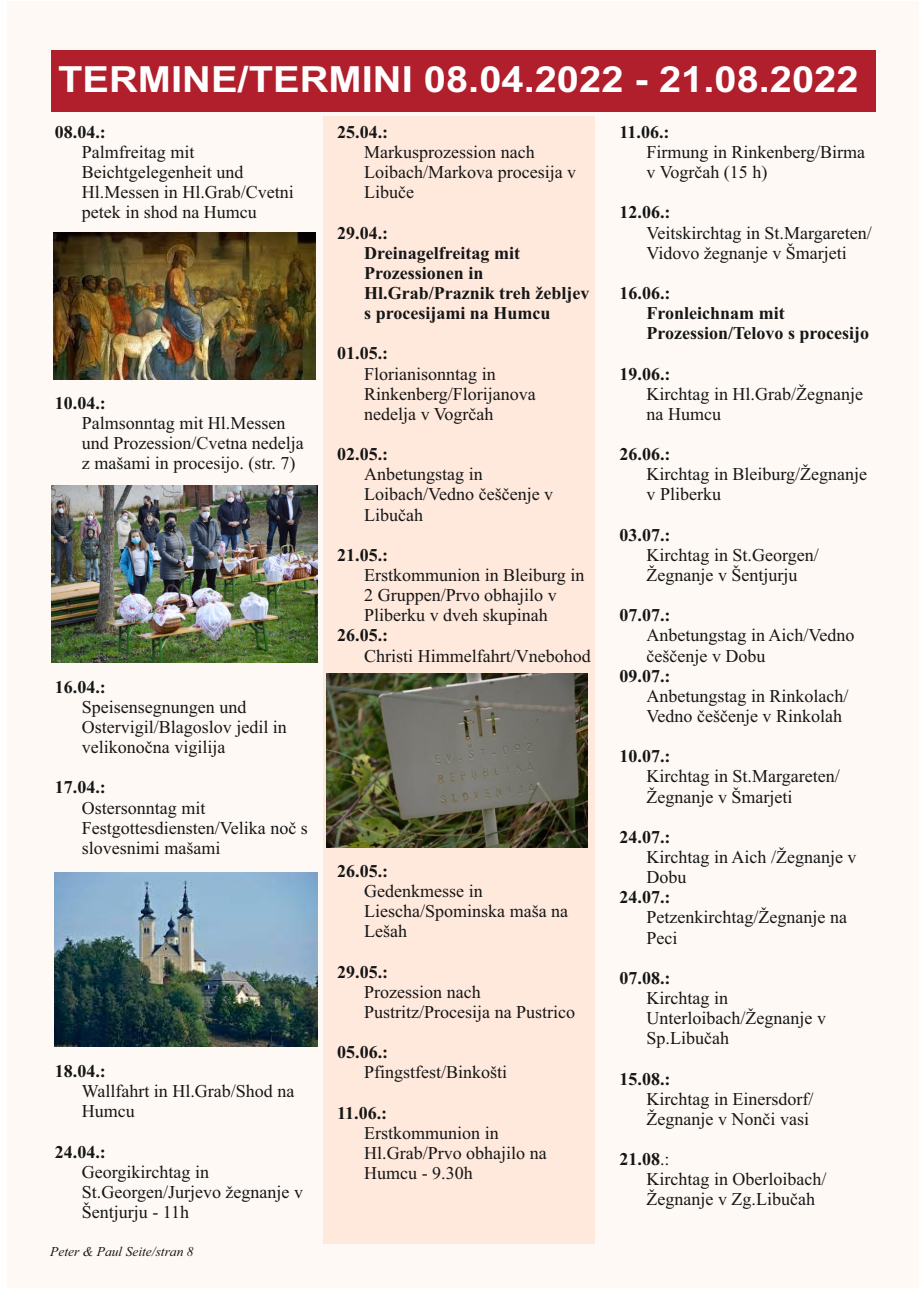
<style>
.page{position:relative;width:920px;height:1290px;background:#fff}
.page>*{position:absolute;margin:0;border:0;box-sizing:border-box;transform-origin:0 0}
.t1{font:700 36px "Arial";color:#fff;scale:1.11 1}
.t2{font:18px/20.1px "Times New Roman";color:#151616}
.t3{font:700 18px/20.1px "Times New Roman";color:#151616}
.t4{font:italic 13.5px "Times New Roman";color:#151616}
.s1{font-weight:700}
</style>
<div class="page">
<div style="left:8px;top:1px;width:911px;height:1286px;background:#fff9f5"></div>
<div style="left:324px;top:116px;width:271px;height:1128px;background:#ffe8dc"></div>
<div style="left:52px;top:50px;width:824px;height:61px;background:#b11f2c"></div>
<img style="left:53px;top:232px;width:263px;height:147px">
<img style="left:51px;top:486px;width:266px;height:177px">
<img style="left:55px;top:873px;width:262px;height:174px">
<img style="left:326px;top:673px;width:261px;height:174px">
<h1 class="t1" style="left:58px;top:66px;width:723px">TERMINE/TERMINI 08.04.2022 - 21.08.2022</h1>
<p class="t3" style="left:55px;top:124px;width:52px">08.04.:</p>
<p class="t2" style="left:82px;top:144px;width:213px">Palmfreitag mit<br>Beichtgelegenheit und<br>Hl.Messen in Hl.Grab/Cvetni petek in shod na Humcu</p>
<p class="t3" style="left:619px;top:124px;width:52px">11.06.:</p>
<p class="t2" style="left:646px;top:144px;width:220px">Firmung in Rinkenberg/Birma v Vogrčah (15 h)</p>
<p class="t3" style="left:619px;top:204px;width:52px">12.06.:</p>
<p class="t2" style="left:646px;top:224px;width:227px">Veitskirchtag in St.Margareten/<br>Vidovo žegnanje v Šmarjeti</p>
<p class="t3" style="left:646px;top:285px;width:224px;text-indent:-27px">16.06.:<br>Fronleichnam mit<br>Prozession/Telovo s procesijo</p>
<p class="t3" style="left:619px;top:365px;width:52px">19.06.:</p>
<p class="t2" style="left:646px;top:385px;width:218px">Kirchtag in Hl.Grab/Žegnanje na Humcu</p>
<p class="t3" style="left:619px;top:446px;width:52px">26.06.:</p>
<p class="t2" style="left:646px;top:466px;width:222px">Kirchtag in Bleiburg/Žegnanje v Pliberku</p>
<p class="t3" style="left:619px;top:527px;width:52px">03.07.:</p>
<p class="t2" style="left:646px;top:547px;width:174px">Kirchtag in St.Georgen/<br>Žegnanje v Šentjurju</p>
<p class="t3" style="left:619px;top:607px;width:52px">07.07.:</p>
<p class="t2" style="left:646px;top:627px;width:209px">Anbetungstag in Aich/Vedno češčenje v Dobu</p>
<p class="t3" style="left:620px;top:667px;width:52px">09.07.:</p>
<p class="t2" style="left:647px;top:687px;width:203px">Anbetungstag in Rinkolach/<br>Vedno češčenje v Rinkolah</p>
<p class="t3" style="left:620px;top:748px;width:52px">10.07.:</p>
<p class="t2" style="left:647px;top:768px;width:195px">Kirchtag in St.Margareten/<br>Žegnanje v Šmarjeti</p>
<p class="t3" style="left:620px;top:829px;width:52px">24.07.:</p>
<p class="t2" style="left:647px;top:849px;width:211px">Kirchtag in Aich /Žegnanje v<br>Dobu</p>
<p class="t3" style="left:620px;top:889px;width:52px">24.07.:</p>
<p class="t2" style="left:647px;top:909px;width:202px">Petzenkirchtag/Žegnanje na<br>Peci</p>
<p class="t3" style="left:620px;top:970px;width:52px">07.08.:</p>
<p class="t2" style="left:647px;top:990px;width:181px">Kirchtag in<br>Unterloibach/Žegnanje v<br>Sp.Libučah</p>
<p class="t3" style="left:620px;top:1070px;width:52px">15.08.:</p>
<p class="t2" style="left:647px;top:1090px;width:168px">Kirchtag in Einersdorf/<br>Žegnanje v Nonči vasi</p>
<p class="t2" style="left:647px;top:1151px;width:181px;text-indent:-27px"><span class="s1">21.08</span>.:<br>Kirchtag in Oberloibach/<br>Žegnanje v Zg.Libučah</p>
<p class="t3" style="left:337px;top:124px;width:52px">25.04.:</p>
<p class="t2" style="left:364px;top:144px;width:213px">Markusprozession nach<br>Loibach/Markova procesija v<br>Libuče</p>
<p class="t3" style="left:364px;top:224px;width:227px;text-indent:-27px">29.04.:<br>Dreinagelfreitag mit<br>Prozessionen in<br>Hl.Grab/Praznik treh žebljev s procesijami na Humcu</p>
<p class="t3" style="left:337px;top:345px;width:52px">01.05.:</p>
<p class="t2" style="left:364px;top:365px;width:173px">Florianisonntag in<br>Rinkenberg/Florijanova nedelja v Vogrčah</p>
<p class="t3" style="left:337px;top:446px;width:52px">02.05.:</p>
<p class="t2" style="left:364px;top:466px;width:190px">Anbetungstag in<br>Loibach/Vedno češčenje v<br>Libučah</p>
<p class="t3" style="left:337px;top:547px;width:52px">21.05.:</p>
<p class="t2" style="left:364px;top:567px;width:222px">Erstkommunion in Bleiburg in<br>2 Gruppen/Prvo obhajilo v<br>Pliberku v dveh skupinah</p>
<p class="t3" style="left:337px;top:627px;width:52px">26.05.:</p>
<p class="t2" style="left:364px;top:647px;width:228px">Christi Himmelfahrt/Vnebohod</p>
<p class="t3" style="left:55px;top:395px;width:52px">10.04.:</p>
<p class="t2" style="left:82px;top:415px;width:223px">Palmsonntag mit Hl.Messen und Prozession/Cvetna nedelja z mašami in procesijo. (str. 7)</p>
<p class="t3" style="left:55px;top:678px;width:52px">16.04.:</p>
<p class="t2" style="left:82px;top:698px;width:207px">Speisensegnungen und<br>Ostervigil/Blagoslov jedil in velikonočna vigilija</p>
<p class="t3" style="left:55px;top:779px;width:52px">17.04.:</p>
<p class="t2" style="left:82px;top:799px;width:227px">Ostersonntag mit<br>Festgottesdiensten/Velika noč s slovesnimi mašami</p>
<p class="t3" style="left:337px;top:863px;width:52px">26.05.:</p>
<p class="t2" style="left:364px;top:883px;width:205px">Gedenkmesse in<br>Liescha/Spominska maša na<br>Lešah</p>
<p class="t3" style="left:337px;top:963px;width:52px">29.05.:</p>
<p class="t2" style="left:364px;top:983px;width:212px">Prozession nach<br>Pustritz/Procesija na Pustrico</p>
<p class="t3" style="left:337px;top:1044px;width:52px">05.06.:</p>
<p class="t2" style="left:364px;top:1064px;width:145px">Pfingstfest/Binkošti</p>
<p class="t3" style="left:337px;top:1104px;width:52px">11.06.:</p>
<p class="t2" style="left:364px;top:1124px;width:184px">Erstkommunion in<br>Hl.Grab/Prvo obhajilo na<br>Humcu - 9.30h</p>
<p class="t3" style="left:55px;top:1063px;width:52px">18.04.:</p>
<p class="t2" style="left:82px;top:1083px;width:214px">Wallfahrt in Hl.Grab/Shod na<br>Humcu</p>
<p class="t3" style="left:55px;top:1143px;width:52px">24.04.:</p>
<p class="t2" style="left:82px;top:1163px;width:223px">Georgikirchtag in<br>St.Georgen/Jurjevo žegnanje v<br>Šentjurju - 11h</p>
<p class="t4" style="left:50px;top:1247px;width:145px">Peter &amp; Paul Seite/stran 8</p>
</div>
